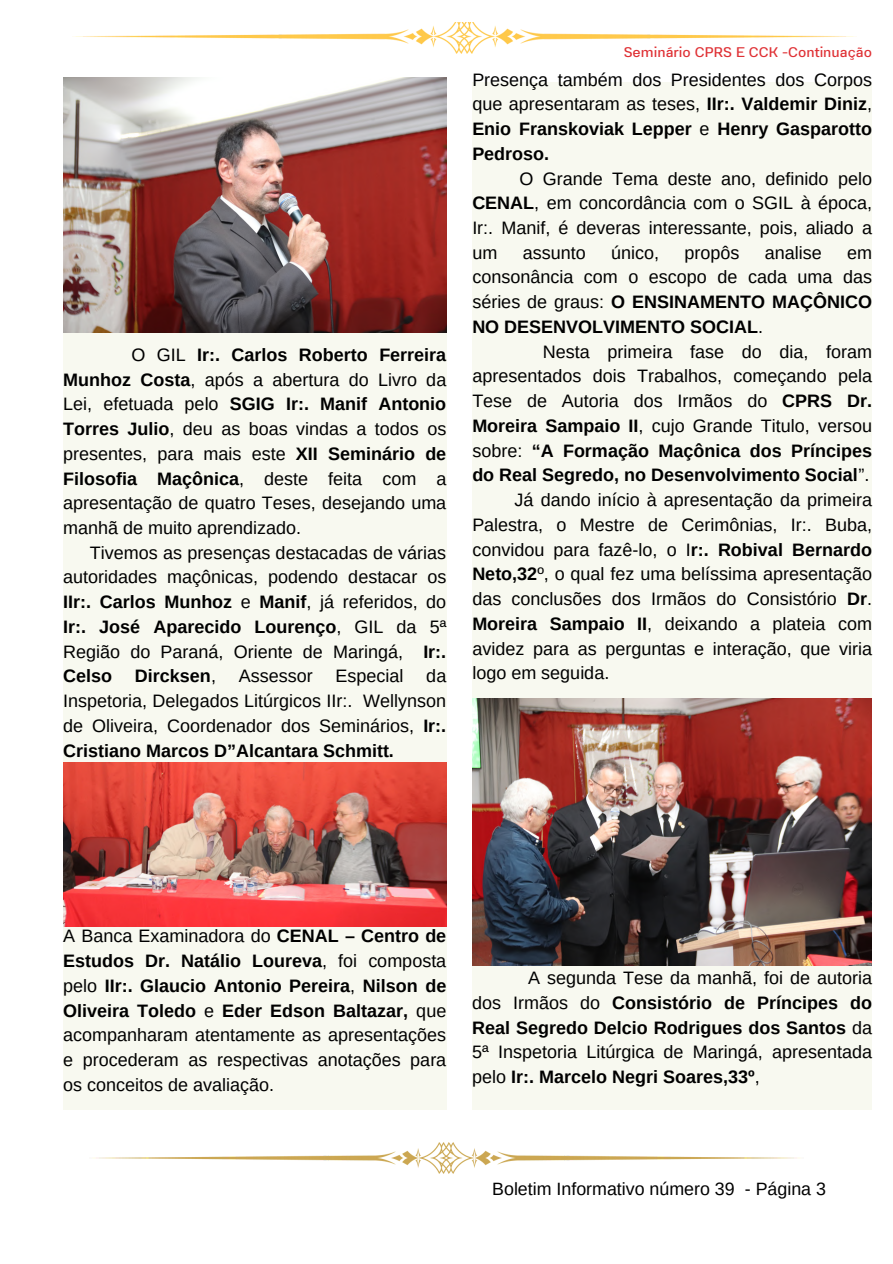
<style>
.page{position:relative;width:893px;height:1264px;background:#fff}
.page>*{position:absolute;margin:0;border:0;box-sizing:border-box;transform-origin:0 0}
.t1{font:18px/24.8px "Arimo";color:#000;text-align:justify}
.t2{font:700 18px "Arimo";color:#000}
.t3{font:17.85px "Arimo";color:#000}
.t4{font:15.45px "Emmali";color:#df3135}
.s1{font-weight:700}
.s2{font-weight:400}
</style>
<div class="page">
<img style="left:92px;top:1142px;width:709px;height:31px">
<img style="left:73px;top:23px;width:783px;height:30px">
<div style="left:63px;top:77px;width:383px;height:1032px;background:#f8f9f0"></div>
<div style="left:472px;top:82px;width:400px;height:1027px;background:#f8f9f0"></div>
<img style="left:63px;top:77px;width:383px;height:255px">
<img style="left:63px;top:762px;width:383px;height:164px">
<img style="left:472px;top:699px;width:399px;height:266px">
<p class="t1" style="left:63px;top:342px;width:384px;text-indent:68px">O GIL <span class="s1">Ir:. Carlos Roberto Ferreira Munhoz Costa</span>, após a abertura do Livro da Lei, efetuada pelo <span class="s1">SGIG Ir:. Manif Antonio Torres Julio</span>, deu as boas vindas a todos os presentes, para mais este <span class="s1">XII Seminário de Filosofia Maçônica</span>, deste feita com a apresentação de quatro Teses, desejando uma manhã de muito aprendizado.</p>
<p class="t1" style="left:63px;top:540px;width:384px;text-indent:26px">Tivemos as presenças destacadas de várias autoridades maçônicas, podendo destacar os <span class="s1">IIr:. Carlos Munhoz</span> e <span class="s1">Manif</span>, já referidos, do <span class="s1">Ir:. José Aparecido Lourenço</span>, GIL da 5ª Região do Paraná, Oriente de Maringá, <span class="s1">Ir:.<br>Celso</span></p>
<p class="t1" style="left:63px;top:663px;width:384px;text-indent:363px">da Inspetoria, Delegados Litúrgicos IIr:. Wellynson de Oliveira, Coordenador dos Seminários, <span class="s1">Ir:.<br>Cristiano Marcos D”Alcantara Schmitt.</span></p>
<p class="t2" style="left:135px;top:666px;width:82px">Dircksen<span class="s2">,</span></p>
<p class="t1" style="left:239px;top:663px;width:75px">Assessor</p>
<p class="t1" style="left:335px;top:663px;width:69px">Especial</p>
<p class="t4" style="left:623px;top:42px;width:250px">Seminário CPRS E CCK -Continuação</p>
<p class="t1" style="left:472px;top:67px;width:401px">Presença também dos Presidentes dos Corpos que apresentaram as teses, <span class="s1">IIr:. Valdemir Diniz</span>, <span class="s1">Enio Franskoviak Lepper</span> e <span class="s1">Henry Gasparotto Pedroso.</span></p>
<p class="t1" style="left:472px;top:166px;width:401px;text-indent:47px">O Grande Tema deste ano, definido pelo <span class="s1">CENAL</span>, em concordância com o SGIL à época, Ir:. Manif, é deveras interessante, pois, aliado a um</p>
<p class="t1" style="left:522px;top:240px;width:64px">assunto</p>
<p class="t1" style="left:611px;top:240px;width:49px">único,</p>
<p class="t1" style="left:684px;top:240px;width:56px">propôs</p>
<p class="t1" style="left:764px;top:240px;width:58px">analise</p>
<p class="t1" style="left:472px;top:240px;width:401px;text-indent:375px">em consonância com o escopo de cada uma das séries de graus: <span class="s1">O ENSINAMENTO MAÇÔNICO NO DESENVOLVIMENTO SOCIAL</span>.</p>
<p class="t1" style="left:472px;top:339px;width:401px;text-indent:70px">Nesta primeira fase do dia, foram apresentados dois Trabalhos, começando pela Tese de Autoria dos Irmãos do <span class="s1">CPRS Dr.<br>Moreira Sampaio II</span>, cujo Grande Titulo, versou sobre: <span class="s1">“A Formação Maçônica dos Príncipes do Real Segredo, no Desenvolvimento Social</span>”.</p>
<p class="t1" style="left:472px;top:487px;width:401px;text-indent:42px">Já dando início à apresentação da primeira Palestra, o Mestre de Cerimônias, Ir:. Buba, convidou para fazê-lo, o I<span class="s1">r:. Robival Bernardo Neto,32</span>º, o qual fez uma belíssima apresentação das conclusões dos Irmãos do Consistório <span class="s1">Dr</span>.<br><span class="s1">Moreira Sampaio II</span>, deixando a plateia com avidez para as perguntas e interação, que viria logo em seguida.</p>
<p class="t1" style="left:63px;top:923px;width:384px">A Banca Examinadora do <span class="s1">CENAL – Centro de Estudos Dr. Natálio Loureva</span>, foi composta pelo <span class="s1">IIr:. Glaucio Antonio Pereira</span>, <span class="s1">Nilson de Oliveira Toledo</span> e <span class="s1">Eder Edson Baltazar,</span> que acompanharam atentamente as apresentações e procederam as respectivas anotações para os conceitos de avaliação.</p>
<p class="t1" style="left:472px;top:965px;width:401px;text-indent:56px">A segunda Tese da manhã, foi de autoria dos Irmãos do <span class="s1">Consistório de Príncipes do Real Segredo Delcio Rodrigues dos Santos</span> da 5ª Inspetoria Litúrgica de Maringá, apresentada pelo <span class="s1">Ir:. Marcelo Negri Soares,33º</span>,</p>
<p class="t3" style="left:492px;top:1178px;width:335px">Boletim Informativo número 39 - Página 3</p>
</div>
